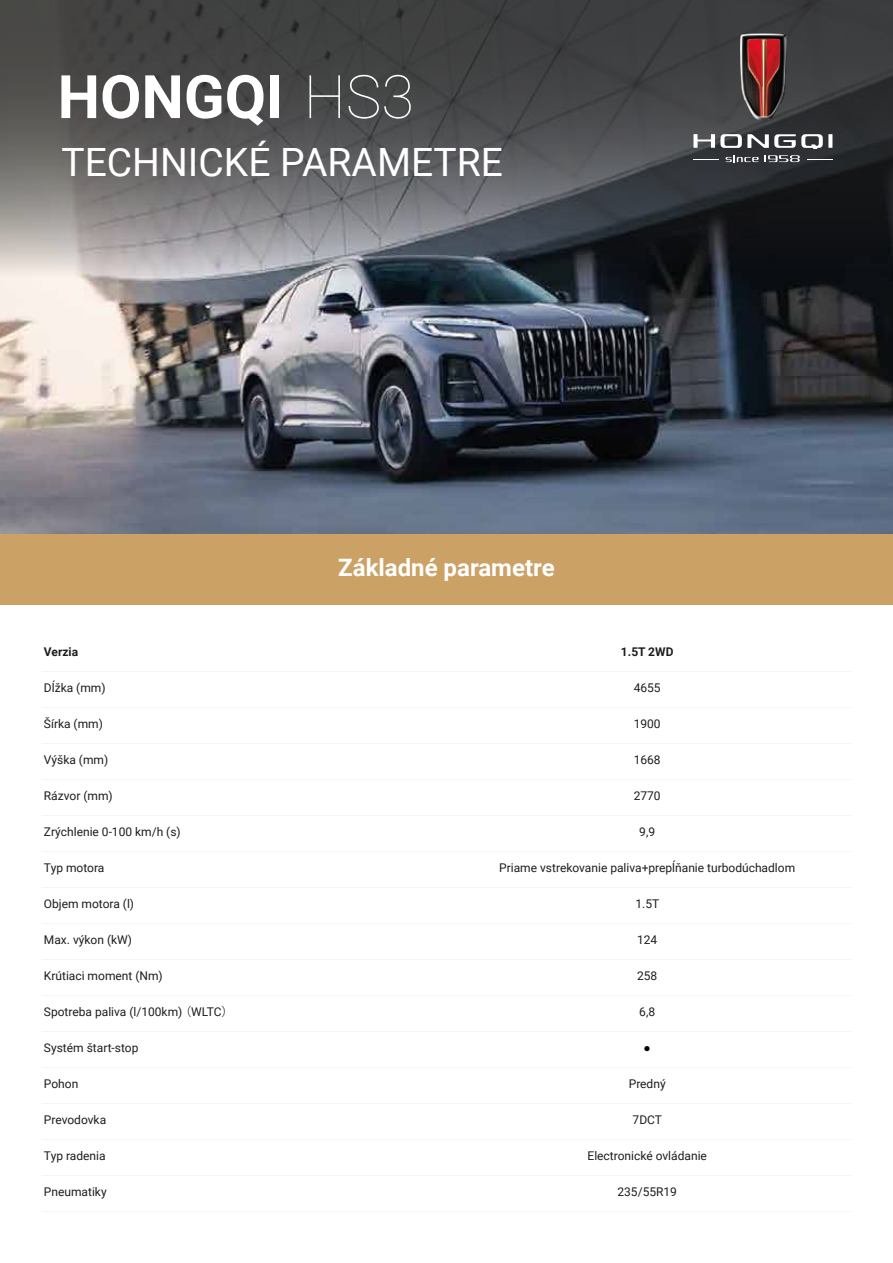
<style>
.page{position:relative;width:893px;height:1263px;background:#fff}
.page>*{position:absolute;margin:0;border:0;box-sizing:border-box;transform-origin:0 0}
.t1{font:700 60px "Roboto";color:#fff}
.t2{font:39px "Roboto";color:#fff}
.t3{font:700 24px "Roboto";color:#fff}
.t4{font:12px "Roboto";color:#1d1d1b}
.t5{font:700 12px "Roboto";color:#1d1d1b}
.t6{font:12px "Arial";color:#010101}
.s1{font-weight:100}
.s2{font-family:"Koz Go Pr 6 N"}
</style>
<div class="page">
<img style="left:0;top:277px;width:893px;height:258px">
<svg style="left:0;top:0;width:893px;height:277px;background:#4e4f51"></svg>
<svg style="left:693px;top:134px;width:139px;height:15px"></svg>
<svg style="left:725px;top:156px;width:33px;height:6px"></svg>
<svg style="left:764px;top:155px;width:36px;height:7px"></svg>
<svg style="left:693px;top:159px;width:26px;height:1px"></svg>
<svg style="left:807px;top:159px;width:25px;height:1px"></svg>
<img style="left:741px;top:32px;width:46px;height:90px">
<img style="left:749px;top:40px;width:30px;height:75px">
<div style="left:0;top:535px;width:893px;height:70px;background:#cca165"></div>
<h1 class="t1" style="left:58px;top:55px;width:358px">HONGQI <span class="s1">HS3</span></h1>
<h2 class="t2" style="left:61px;top:135px;width:443px">TECHNICKÉ PARAMETRE</h2>
<p class="t5" style="left:44px;top:643px;width:36px">Verzia</p>
<p class="t4" style="left:44px;top:679px;width:63px">Dĺžka (mm)</p>
<p class="t4" style="left:44px;top:715px;width:61px">Šírka (mm)</p>
<p class="t4" style="left:44px;top:751px;width:66px">Výška (mm)</p>
<p class="t4" style="left:44px;top:787px;width:70px">Rázvor (mm)</p>
<p class="t4" style="left:44px;top:823px;width:138px">Zrýchlenie 0-100 km/h (s)</p>
<p class="t4" style="left:44px;top:859px;width:62px">Typ motora</p>
<p class="t4" style="left:44px;top:895px;width:92px">Objem motora (l)</p>
<p class="t4" style="left:44px;top:931px;width:90px">Max. výkon (kW)</p>
<p class="t4" style="left:44px;top:967px;width:120px">Krútiaci moment (Nm)</p>
<p class="t4" style="left:44px;top:1003px;width:191px">Spotreba paliva (l/100km) <span class="s2">（</span>WLTC<span class="s2">）</span></p>
<p class="t4" style="left:44px;top:1039px;width:96px">Systém štart-stop</p>
<p class="t4" style="left:44px;top:1075px;width:36px">Pohon</p>
<p class="t4" style="left:44px;top:1111px;width:64px">Prevodovka</p>
<p class="t4" style="left:44px;top:1147px;width:63px">Typ radenia</p>
<p class="t4" style="left:44px;top:1183px;width:64px">Pneumatiky</p>
<h3 class="t3" style="left:338px;top:551px;width:218px">Základné parametre</h3>
<p class="t5" style="left:621px;top:643px;width:54px">1.5T 2WD</p>
<p class="t4" style="left:634px;top:679px;width:28px">4655</p>
<p class="t4" style="left:634px;top:715px;width:28px">1900</p>
<p class="t4" style="left:634px;top:751px;width:28px">1668</p>
<p class="t4" style="left:634px;top:787px;width:28px">2770</p>
<p class="t4" style="left:639px;top:823px;width:17px">9,9</p>
<p class="t4" style="left:499px;top:859px;width:297px">Priame vstrekovanie paliva+prepĺňanie turbodúchadlom</p>
<p class="t4" style="left:635px;top:895px;width:25px">1.5T</p>
<p class="t4" style="left:637px;top:931px;width:22px">124</p>
<p class="t4" style="left:637px;top:967px;width:22px">258</p>
<p class="t4" style="left:639px;top:1003px;width:17px">6,8</p>
<p class="t6" style="left:644px;top:1039px;width:9px">●</p>
<p class="t4" style="left:629px;top:1075px;width:38px">Predný</p>
<p class="t4" style="left:633px;top:1111px;width:31px">7DCT</p>
<p class="t4" style="left:587px;top:1147px;width:121px">Electronické ovládanie</p>
<p class="t4" style="left:617px;top:1183px;width:61px">235/55R19</p>
</div>
